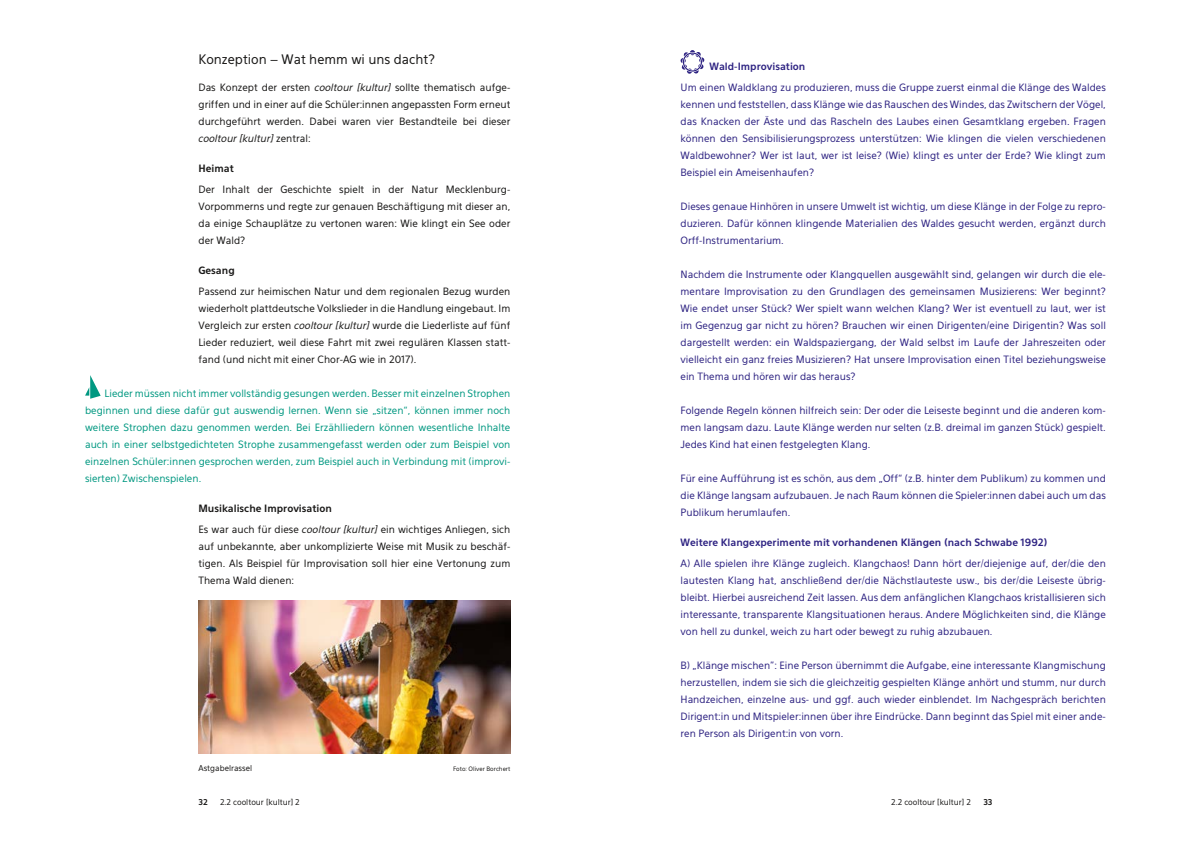
<style>
.page{position:relative;width:1191px;height:842px;background:#fff}
.page>*{position:absolute;margin:0;border:0;box-sizing:border-box;transform-origin:0 0}
.t1{font:13px "Eau Sans";color:#181716}
.t2{font:10px/17px "Eau Sans";color:#2e2382;text-align:justify}
.t3{font:10px/17px "Eau Sans";color:#181716;text-align:justify}
.t4{font:10px/17px "Eau Sans";color:#009881;text-align:justify}
.t5{font:700 10px "Eau Sans";color:#2e2382}
.t6{font:700 10px "Eau Sans";color:#181716}
.t7{font:8px "Eau Sans";color:#181716}
.t8{font:700 8px "Eau Sans";color:#181716}
.t9{font:6px "Eau Sans";color:#181716}
.s1{font-style:italic}
.s2{font-weight:700}
</style>
<div class="page">
<svg style="left:85px;top:375px;width:16px;height:24px"></svg>
<img style="left:198px;top:601px;width:312px;height:153px">
<svg style="left:680px;top:50px;width:24px;height:24px"></svg>
<h1 class="t1" style="left:198px;top:52px;width:238px">Konzeption – Wat hemm wi uns dacht?</h1>
<p class="t3" style="left:198px;top:79px;width:313px">Das Konzept der ersten <span class="s1">cooltour [kultur]</span> sollte thematisch aufge&shy;griffen und in einer auf die Schüler:innen angepassten Form erneut durchgeführt werden. Dabei waren vier Bestandteile bei dieser <span class="s1">cooltour [kultur]</span> zentral:</p>
<p class="t6" style="left:198px;top:162px;width:37px">Heimat</p>
<p class="t3" style="left:198px;top:181px;width:313px">Der Inhalt der Geschichte spielt in der Natur Mecklenburg-Vorpommerns und regte zur genauen Beschäftigung mit dieser an, da einige Schauplätze zu vertonen waren: Wie klingt ein See oder der Wald?</p>
<p class="t6" style="left:198px;top:264px;width:38px">Gesang</p>
<p class="t3" style="left:198px;top:283px;width:313px">Passend zur heimischen Natur und dem regionalen Bezug wurden wiederholt plattdeutsche Volkslieder in die Handlung eingebaut. Im Vergleich zur ersten <span class="s1">cooltour [kultur]</span> wurde die Liederliste auf fünf Lieder reduziert, weil diese Fahrt mit zwei regulären Klassen statt&shy;fand (und nicht mit einer Chor-AG wie in 2017).</p>
<p class="t4" style="left:85px;top:385px;width:427px;text-indent:20px">Lieder müssen nicht immer vollständig gesungen werden. Besser mit einzelnen Strophen beginnen und diese dafür gut auswendig lernen. Wenn sie „sitzen“, können immer noch weitere Strophen dazu genommen werden. Bei Erzählliedern können wesentliche Inhalte auch in einer selbstgedichteten Strophe zusammengefasst werden oder zum Beispiel von einzelnen Schüler:innen gesprochen werden, zum Beispiel auch in Verbindung mit (improvi&shy;sierten) Zwischenspielen.</p>
<p class="t3" style="left:198px;top:498px;width:313px;line-height:21px"><span class="s2">Musikalische Improvisation<br></span>Es war auch für diese <span class="s1">cooltour [kultur]</span> ein wichtiges Anliegen, sich</p>
<p class="t3" style="left:198px;top:538px;width:313px">auf unbekannte, aber unkomplizierte Weise mit Musik zu beschäf&shy;tigen. Als Beispiel für Improvisation soll hier eine Vertonung zum Thema Wald dienen:</p>
<p class="t7" style="left:198px;top:763px;width:55px">Astgabelrassel</p>
<p class="t9" style="left:453px;top:765px;width:59px">Foto: Oliver Borchert</p>
<p class="t5" style="left:709px;top:60px;width:97px">Wald-Improvisation</p>
<p class="t2" style="left:680px;top:79px;width:427px">Um einen Waldklang zu produzieren, muss die Gruppe zuerst einmal die Klänge des Waldes kennen und feststellen, dass Klänge wie das Rauschen des Windes, das Zwitschern der Vögel, das Knacken der Äste und das Rascheln des Laubes einen Gesamtklang ergeben. Fragen können den Sensibilisierungsprozess unterstützen: Wie klingen die vielen verschiedenen Waldbewohner? Wer ist laut, wer ist leise? (Wie) klingt es unter der Erde? Wie klingt zum Beispiel ein Ameisenhaufen?</p>
<p class="t2" style="left:680px;top:198px;width:427px">Dieses genaue Hinhören in unsere Umwelt ist wichtig, um diese Klänge in der Folge zu repro&shy;duzieren. Dafür können klingende Materialien des Waldes gesucht werden, ergänzt durch Orff-Instrumentarium.</p>
<p class="t2" style="left:680px;top:266px;width:427px">Nachdem die Instrumente oder Klangquellen ausgewählt sind, gelangen wir durch die ele&shy;mentare Improvisation zu den Grundlagen des gemeinsamen Musizierens: Wer beginnt?<br>Wie endet unser Stück? Wer spielt wann welchen Klang? Wer ist eventuell zu laut, wer ist im Gegenzug gar nicht zu hören? Brauchen wir einen Dirigenten/eine Dirigentin? Was soll dargestellt werden: ein Waldspaziergang, der Wald selbst im Laufe der Jahreszeiten oder vielleicht ein ganz freies Musizieren? Hat unsere Improvisation einen Titel beziehungsweise ein Thema und hören wir das heraus?</p>
<p class="t2" style="left:680px;top:402px;width:427px">Folgende Regeln können hilfreich sein: Der oder die Leiseste beginnt und die anderen kom&shy;men langsam dazu. Laute Klänge werden nur selten (z.B. dreimal im ganzen Stück) gespielt.<br>Jedes Kind hat einen festgelegten Klang.</p>
<p class="t2" style="left:680px;top:470px;width:427px">Für eine Aufführung ist es schön, aus dem „Off“ (z.B. hinter dem Publikum) zu kommen und die Klänge langsam aufzubauen. Je nach Raum können die Spieler:innen dabei auch um das Publikum herumlaufen.</p>
<p class="t5" style="left:680px;top:536px;width:368px">Weitere Klangexperimente mit vorhandenen Klängen (nach Schwabe 1992)</p>
<p class="t2" style="left:680px;top:555px;width:427px">A) Alle spielen ihre Klänge zugleich. Klangchaos! Dann hört der/diejenige auf, der/die den lautesten Klang hat, anschließend der/die Nächstlauteste usw., bis der/die Leiseste übrig&shy;bleibt. Hierbei ausreichend Zeit lassen. Aus dem anfänglichen Klangchaos kristallisieren sich interessante, transparente Klangsituationen heraus. Andere Möglichkeiten sind, die Klänge von hell zu dunkel, weich zu hart oder bewegt zu ruhig abzubauen.</p>
<p class="t2" style="left:680px;top:657px;width:427px">B) „Klänge mischen”: Eine Person übernimmt die Aufgabe, eine interessante Klangmischung herzustellen, indem sie sich die gleichzeitig gespielten Klänge anhört und stumm, nur durch Handzeichen, einzelne aus- und ggf. auch wieder einblendet. Im Nachgespräch berichten Dirigent:in und Mitspieler:innen über ihre Eindrücke. Dann beginnt das Spiel mit einer ande&shy;ren Person als Dirigent:in von vorn.</p>
<p class="t8" style="left:198px;top:797px;width:11px">32</p>
<p class="t7" style="left:220px;top:797px;width:81px">2.2 cooltour [kultur] 2</p>
<p class="t7" style="left:891px;top:797px;width:81px">2.2 cooltour [kultur] 2</p>
<p class="t8" style="left:983px;top:797px;width:11px">33</p>
</div>
